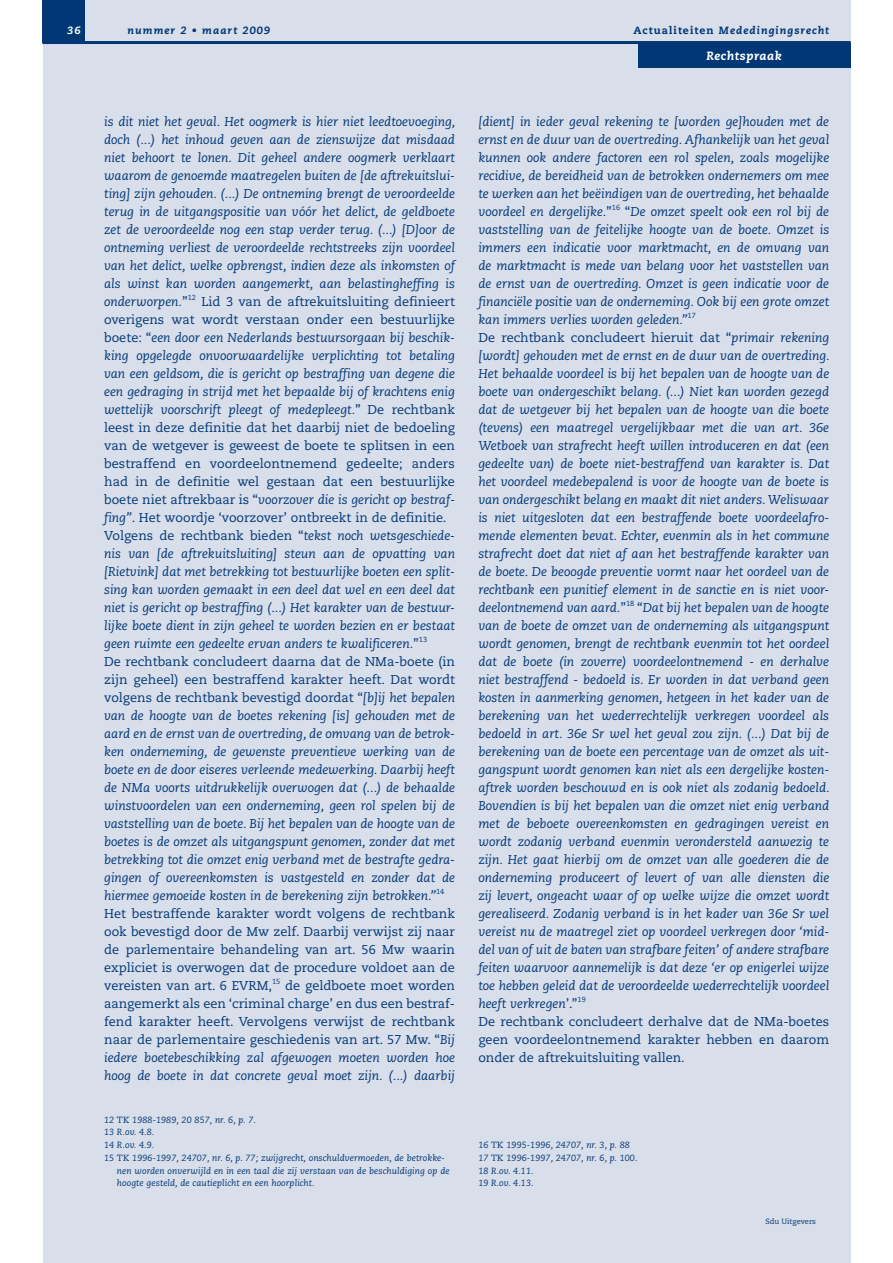
<style>
.page{position:relative;width:893px;height:1263px;background:#fff}
.page>*{position:absolute;margin:0;border:0;box-sizing:border-box;transform-origin:0 0}
.t1{font:italic 12.75px/18px "Caecilia LT Std";color:#013775;text-align:justify}
.t2{font:12.75px/18px "Caecilia LT Std";color:#013775;text-align:justify}
.t3{font:italic 800 12px "Caecilia LT Std";letter-spacing:.05em;color:#fff}
.t4{font:italic 800 10.5px "Caecilia LT Std";letter-spacing:.1em;color:#013775}
.t5{font:italic 800 10.5px "Caecilia LT Std";color:#fff}
.t6{font:italic 9px/12.8px "Caecilia LT Std";letter-spacing:.01em;color:#013775}
.t7{font:7.5px "Caecilia LT Std";color:#013775}
.t8{font:7.35px "Caecilia LT Std";letter-spacing:.01em;color:#013775}
.s1{font-style:normal}
.s2{font-style:italic}
</style>
<div class="page">
<div style="left:43px;top:0;width:807px;height:1263px;background:#d9deeb"></div>
<hr style="left:43px;top:41px;width:807px;height:3px;background:#013775">
<div style="left:43px;top:0;width:42px;height:43px;background:#013775"></div>
<div style="left:638px;top:43px;width:212px;height:25px;background:#013775"></div>
<p class="t5" style="left:67px;top:24px;width:15px">36</p>
<p class="t4" style="left:128px;top:24px;width:144px">nummer 2 • maart 2009</p>
<p class="t4" style="left:633px;top:24px;width:197px"><span class="s1">Actualiteiten</span> Mededingingsrecht</p>
<p class="t3" style="left:706px;top:49px;width:77px">Rechtspraak</p>
<p class="t1" style="left:104px;top:113px;width:353px">is dit niet het geval. Het oogmerk is hier niet leedtoevoeging, doch (...) het inhoud geven aan de zienswijze dat misdaad niet behoort te lonen. Dit geheel andere oogmerk verklaart waarom de genoemde maatregelen buiten de [de aftrekuitslui&shy;ting] zijn gehouden. (...) De ontneming brengt de veroordeelde terug in de uitgangspositie van vóór het delict, de geldboete zet de veroordeelde nog een stap verder terug. (...) [D]oor de ontneming verliest de veroordeelde rechtstreeks zijn voordeel van het delict, welke opbrengst, indien deze als inkomsten of als winst kan worden aangemerkt, aan belastingheffing is onderworpen.<span class="s1">”</span></p>
<p class="t8" style="left:188px;top:293px;width:10px">12</p>
<p class="t1" style="left:104px;top:293px;width:352px;text-align:left;text-indent:97px"><span class="s1">Lid 3 van de aftrekuitsluiting definieert overigens wat wordt verstaan onder een bestuurlijke boete: “</span>een door een Nederlands bestuursorgaan bij beschik&shy;king opgelegde onvoorwaardelijke verplichting tot betaling van een geldsom, die is gericht op bestraffing van degene die een gedraging in strijd met het bepaalde bij of krachtens enig wettelijk voorschrift pleegt of medepleegt.<span class="s1">” De rechtbank leest in deze definitie dat het daarbij niet de bedoeling van de wetgever is geweest de boete te splitsen in een bestraffend en voordeelontnemend gedeelte; anders had in de definitie wel gestaan dat een bestuurlijke boete niet aftrekbaar is “</span>voorzover die is gericht op bestraf&shy;fing”<span class="s1">. Het woordje ‘voorzover’ ontbreekt in de definitie.<br>Volgens de rechtbank bieden “</span>tekst noch wetsgeschiede&shy;nis van [de aftrekuitsluiting] steun aan de opvatting van [Rietvink] dat met betrekking tot bestuurlijke boeten een split&shy;sing kan worden gemaakt in een deel dat wel en een deel dat niet is gericht op bestraffing (...) Het karakter van de bestuur&shy;lijke boete dient in zijn geheel te worden bezien en er bestaat geen ruimte een gedeelte ervan anders te kwalificeren.<span class="s1">”</span></p>
<p class="t8" style="left:419px;top:635px;width:10px">13</p>
<p class="t1" style="left:104px;top:653px;width:352px"><span class="s1">De rechtbank concludeert daarna dat de NMa-boete (in zijn geheel) een bestraffend karakter heeft. Dat wordt volgens de rechtbank bevestigd doordat “</span>[b]ij het bepalen van de hoogte van de boetes rekening [is] gehouden met de aard en de ernst van de overtreding, de omvang van de betrok&shy;ken onderneming, de gewenste preventieve werking van de boete en de door eiseres verleende medewerking. Daarbij heeft de NMa voorts uitdrukkelijk overwogen dat (...) de behaalde winstvoordelen van een onderneming, geen rol spelen bij de vaststelling van de boete. Bij het bepalen van de hoogte van de boetes is de omzet als uitgangspunt genomen, zonder dat met betrekking tot die omzet enig verband met de bestrafte gedra&shy;gingen of overeenkomsten is vastgesteld en zonder dat de hiermee gemoeide kosten in de berekening zijn betrokken.”</p>
<p class="t8" style="left:436px;top:887px;width:10px">14</p>
<p class="t2" style="left:104px;top:905px;width:352px">Het bestraffende karakter wordt volgens de rechtbank ook bevestigd door de Mw zelf. Daarbij verwijst zij naar de parlementaire behandeling van art. 56 Mw waarin expliciet is overwogen dat de procedure voldoet aan de vereisten van art. 6 EVRM,</p>
<p class="t8" style="left:272px;top:977px;width:10px">15</p>
<p class="t2" style="left:104px;top:977px;width:352px;text-indent:181px">de geldboete moet worden aangemerkt als een ‘criminal charge’ en dus een bestraf&shy;fend karakter heeft. Vervolgens verwijst de rechtbank naar de parlementaire geschiedenis van art. 57 Mw. “<span class="s2">Bij iedere boetebeschikking zal afgewogen moeten worden hoe hoog de boete in dat concrete geval moet zijn. (...) daarbij</span></p>
<p class="t6" style="left:104px;top:1113px;width:153px">12 <span class="s1">TK</span> 1988-1989, 20 857, nr. 6, p. 7.</p>
<p class="t6" style="left:104px;top:1126px;width:52px">13 R.ov. 4.8.</p>
<p class="t6" style="left:104px;top:1139px;width:52px">14 R.ov. 4.9.</p>
<p class="t6" style="left:104px;top:1152px;width:342px">15 <span class="s1">TK</span> 1996-1997, 24707, nr. 6, p. 77; zwijgrecht, onschuldvermoeden, de betrokke-</p>
<p class="t6" style="left:117px;top:1164px;width:334px">nen worden onverwijld en in een taal die zij verstaan van de beschuldiging op de</p>
<p class="t6" style="left:117px;top:1177px;width:199px">hoogte gesteld, de cautieplicht en een hoorplicht.</p>
<p class="t1" style="left:478px;top:113px;width:352px">[dient] in ieder geval rekening te [worden ge]houden met de ernst en de duur van de overtreding. Afhankelijk van het geval kunnen ook andere factoren een rol spelen, zoals mogelijke recidive, de bereidheid van de betrokken ondernemers om mee te werken aan het beëindigen van de overtreding, het behaalde voordeel en dergelijke.<span class="s1">”</span></p>
<p class="t8" style="left:612px;top:203px;width:10px">16</p>
<p class="t1" style="left:478px;top:203px;width:352px;text-indent:146px"><span class="s1">“</span>De omzet speelt ook een rol bij de vaststelling van de feitelijke hoogte van de boete. Omzet is immers een indicatie voor marktmacht, en de omvang van de marktmacht is mede van belang voor het vaststellen van de ernst van de overtreding. Omzet is geen indicatie voor de financiële positie van de onderneming. Ook bij een grote omzet kan immers verlies worden geleden.”</p>
<p class="t8" style="left:687px;top:311px;width:10px">17</p>
<p class="t1" style="left:478px;top:329px;width:353px"><span class="s1">De rechtbank concludeert hieruit dat “</span>primair rekening [wordt] gehouden met de ernst en de duur van de overtreding.<br>Het behaalde voordeel is bij het bepalen van de hoogte van de boete van ondergeschikt belang. (...) Niet kan worden gezegd dat de wetgever bij het bepalen van de hoogte van die boete (tevens) een maatregel vergelijkbaar met die van art. 36e Wetboek van strafrecht heeft willen introduceren en dat (een gedeelte van) de boete niet-bestraffend van karakter is. Dat het voordeel medebepalend is voor de hoogte van de boete is van ondergeschikt belang en maakt dit niet anders. Weliswaar is niet uitgesloten dat een bestraffende boete voordeelafro&shy;mende elementen bevat. Echter, evenmin als in het commune strafrecht doet dat niet af aan het bestraffende karakter van de boete. De beoogde preventie vormt naar het oordeel van de rechtbank een punitief element in de sanctie en is niet voor&shy;deelontnemend van aard.<span class="s1">”</span></p>
<p class="t8" style="left:626px;top:599px;width:10px">18</p>
<p class="t1" style="left:478px;top:599px;width:353px;text-indent:159px"><span class="s1">“</span>Dat bij het bepalen van de hoogte van de boete de omzet van de onderneming als uitgangspunt wordt genomen, brengt de rechtbank evenmin tot het oordeel dat de boete (in zoverre) voordeelontnemend - en derhalve niet bestraffend - bedoeld is. Er worden in dat verband geen kosten in aanmerking genomen, hetgeen in het kader van de berekening van het wederrechtelijk verkregen voordeel als bedoeld in art. 36e Sr wel het geval zou zijn. (...) Dat bij de berekening van de boete een percentage van de omzet als uit&shy;gangspunt wordt genomen kan niet als een dergelijke kosten&shy;aftrek worden beschouwd en is ook niet als zodanig bedoeld.<br>Bovendien is bij het bepalen van die omzet niet enig verband met de beboete overeenkomsten en gedragingen vereist en wordt zodanig verband evenmin verondersteld aanwezig te zijn. Het gaat hierbij om de omzet van alle goederen die de onderneming produceert of levert of van alle diensten die zij levert, ongeacht waar of op welke wijze die omzet wordt gerealiseerd. Zodanig verband is in het kader van 36e Sr wel vereist nu de maatregel ziet op voordeel verkregen door ‘mid&shy;del van of uit de baten van strafbare feiten’ of andere strafbare feiten waarvoor aannemelijk is dat deze ‘er op enigerlei wijze toe hebben geleid dat de veroordeelde wederrechtelijk voordeel heeft verkregen<span class="s1">’.”</span></p>
<p class="t8" style="left:577px;top:995px;width:10px">19</p>
<p class="t2" style="left:478px;top:1013px;width:352px">De rechtbank concludeert derhalve dat de NMa-boetes geen voordeelontnemend karakter hebben en daarom onder de aftrekuitsluiting vallen.</p>
<p class="t6" style="left:478px;top:1139px;width:161px">16 <span class="s1">TK</span> 1995-1996, 24707, nr. 3, p. 88<br>17 <span class="s1">TK</span> 1996-1997, 24707, nr. 6, p. 100.<br>18 R.ov. 4.11.<br>19 R.ov. 4.13.</p>
<p class="t7" style="left:765px;top:1217px;width:52px">Sdu Uitgevers</p>
</div>
